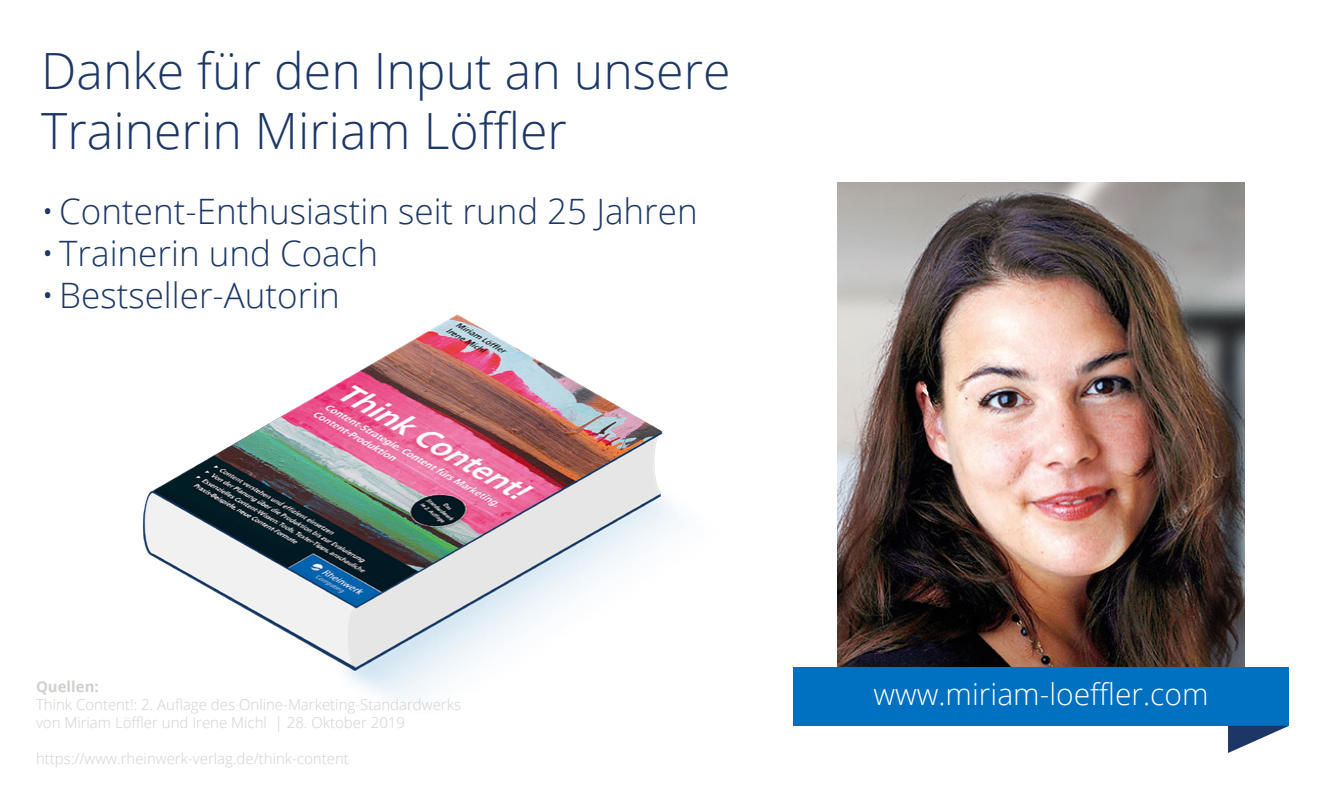
<style>
.page{position:relative;width:1333px;height:800px;background:#fff}
.page>*{position:absolute;margin:0;border:0;box-sizing:border-box;transform-origin:0 0}
.t1{font:300 50px/60px "Open Sans";color:#1c3866}
.t2{font:300 35px "Open Sans";color:#1c3866}
.t3{font:300 30px "Open Sans";color:#fff}
.t4{font:300 15px/18px "Open Sans";color:#d2d0cd}
.t5{font:700 15px "Open Sans";color:#d2d0cd}
</style>
<div class="page">
<img style="left:142px;top:314px;width:537px;height:385px">
<img style="left:837px;top:183px;width:408px;height:485px">
<div style="left:793px;top:668px;width:496px;height:58px;background:#0070c0"></div>
<svg style="left:1228px;top:726px;width:61px;height:27px"></svg>
<h1 class="t1" style="left:41px;top:40px;width:691px">Danke für den Input an unsere<br>Trainerin Miriam Löffler</h1>
<h2 class="t2" style="left:41px;top:187px;width:658px">•Content-Enthusiastin seit rund 25 Jahren</h2>
<h2 class="t2" style="left:41px;top:229px;width:338px">• Trainerin und Coach</h2>
<h2 class="t2" style="left:41px;top:271px;width:300px">•Bestseller-Autorin</h2>
<p class="t5" style="left:36px;top:676px;width:64px">Quellen:</p>
<p class="t4" style="left:36px;top:695px;width:426px">Think Content!: 2. Auflage des Online-Marketing-Standardwerks von Miriam Löffler und Irene Michl | 28. Oktober 2019</p>
<p class="t4" style="left:36px;top:749px;width:314px">https://www.rheinwerk-verlag.de/think-content</p>
<h3 class="t3" style="left:873px;top:674px;width:337px">www.miriam-loeffler.com</h3>
</div>
